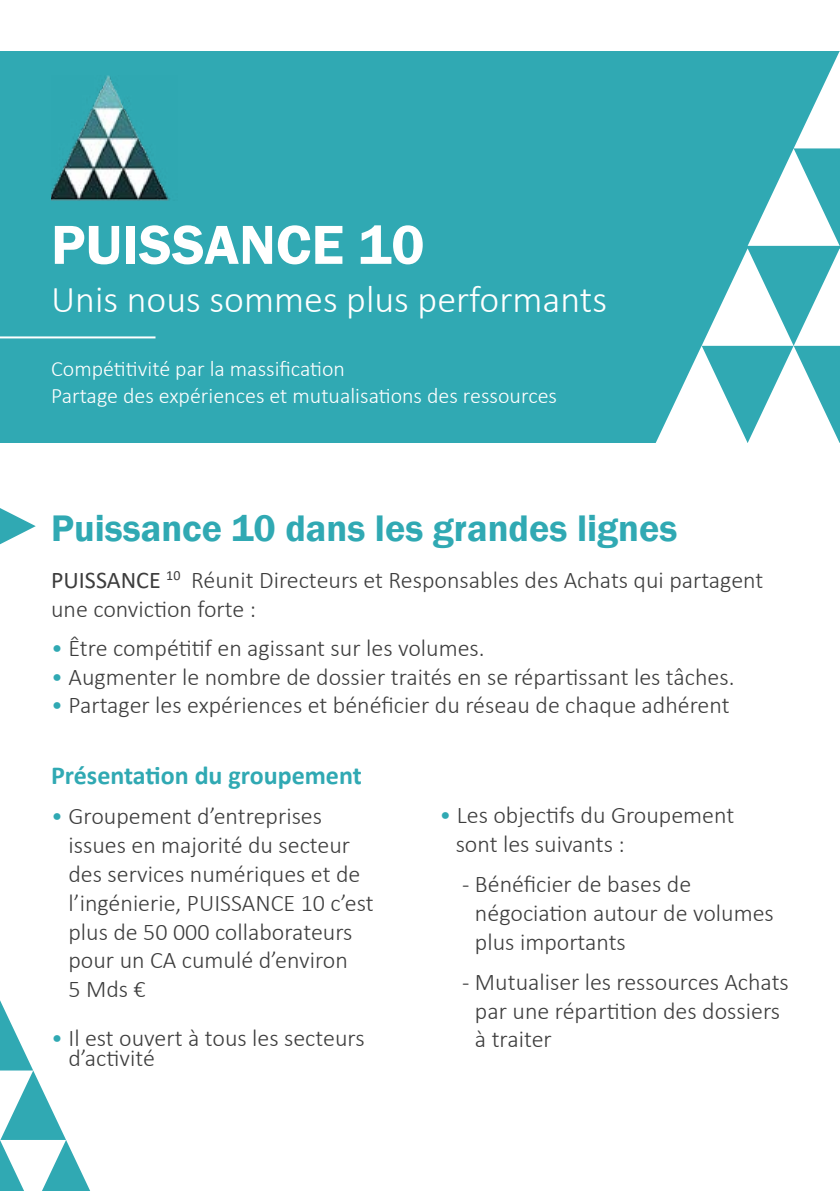
<style>
.page{position:relative;width:840px;height:1191px;background:#fff}
.page>*{position:absolute;margin:0;border:0;box-sizing:border-box;transform-origin:0 0}
.t1{font:600 56.8px "Franklin Gothic";color:#fff}
.t2{font:600 38px "Franklin Gothic";color:#30a9b3}
.t3{font:300 38px "Calibri";color:#fff}
.t4{font:700 26px "Calibri";color:#30a9b3}
.t5{font:300 24px/28.8px "Calibri";color:#3d3d3d}
.t6{font:300 22px/26.4px "Calibri";color:#fff}
.s1{font-weight:400}
.s2{color:#30a9b3}
</style>
<div class="page">
<div style="left:0;top:51px;width:839px;height:391px;background:#30a9b3"></div>
<img style="left:51px;top:76px;width:119px;height:124px">
<svg style="left:655px;top:51px;width:185px;height:392px"></svg>
<hr style="left:0;top:336px;width:155px;height:2px;background:#fff">
<svg style="left:0;top:508px;width:36px;height:36px"></svg>
<svg style="left:0;top:1000px;width:90px;height:191px"></svg>
<h1 class="t1" style="left:51px;top:210px;width:375px">PUISSANCE 10</h1>
<h2 class="t3" style="left:51px;top:275px;width:557px">Unis nous sommes plus performants</h2>
<p class="t6" style="left:51px;top:356px;width:507px">Compétitivité par la massification<br>Partage des expériences et mutualisations des ressources</p>
<h2 class="t2" style="left:51px;top:505px;width:627px">Puissance 10 dans les grandes lignes</h2>
<p class="t5" style="left:51px;top:565px;width:713px"><span class="s1">PUISSANCE</span> <sup>10</sup> Réunit Directeurs et Responsables des Achats qui partagent une conviction forte :</p>
<p class="t5" style="left:51px;top:633px;width:435px"><span class="s2">•</span> Être compétitif en agissant sur les volumes.</p>
<p class="t5" style="left:51px;top:662px;width:684px"><span class="s2">•</span> Augmenter le nombre de dossier traités en se répartissant les tâches.</p>
<p class="t5" style="left:51px;top:691px;width:679px"><span class="s2">•</span> Partager les expériences et bénéficier du réseau de chaque adhérent</p>
<p class="t4" style="left:51px;top:757px;width:312px">Présentation du groupement</p>
<p class="t5" style="left:68px;top:801px;width:306px;text-indent:-17px"><span class="s2">•</span> Groupement d’entreprises issues en majorité du secteur des services numériques et de l’ingénierie, PUISSANCE 10 c’est plus de 50 000 collaborateurs pour un CA cumulé d’environ<br>5 Mds €</p>
<p class="t5" style="left:68px;top:1027px;width:297px;line-height:20px;text-indent:-17px"><span class="s2">•</span> Il est ouvert à tous les secteurs d’activité</p>
<p class="t5" style="left:455px;top:800px;width:280px;text-indent:-16px"><span class="s2">•</span> Les objectifs du Groupement sont les suivants :</p>
<p class="t5" style="left:474px;top:869px;width:300px;text-indent:-13px">- Bénéficier de bases de négociation autour de volumes plus importants</p>
<p class="t5" style="left:474px;top:967px;width:315px;text-indent:-13px">- Mutualiser les ressources Achats par une répartition des dossiers à traiter</p>
</div>
